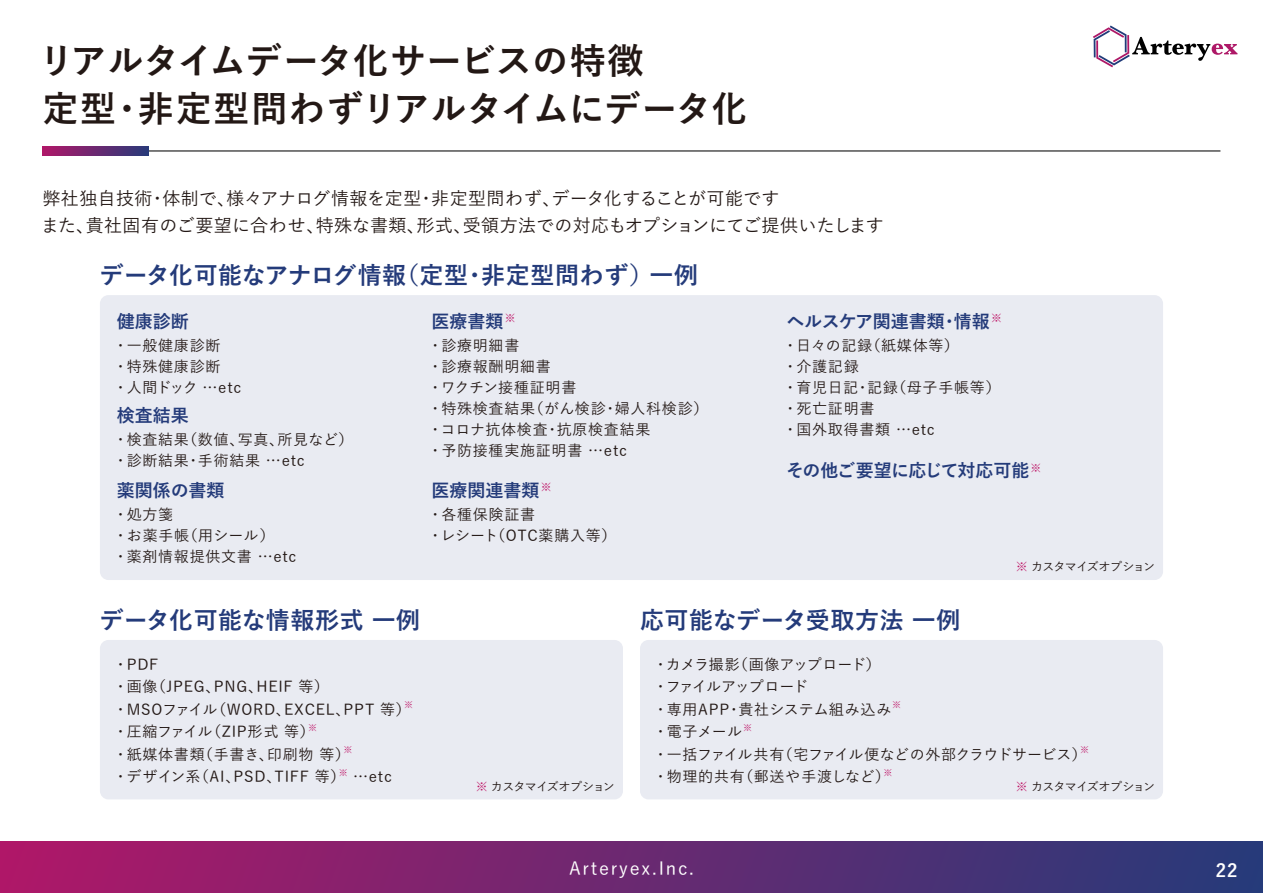
<style>
.page{position:relative;width:1263px;height:893px;background:#fff}
.page>*{position:absolute;margin:0;border:0;box-sizing:border-box;transform-origin:0 0}
.t1{font:700 36px/48px "Yu Go";color:#231815}
.t2{font:700 24px "Yu Go";letter-spacing:.025em;color:#243b7a}
.t3{font:500 18px/27px "Yu Go";letter-spacing:.02em;color:#231815}
.t4{font:700 18px "Yu Go";color:#243b7a}
.t5{font:700 18px "Yu Go";letter-spacing:-.02em;color:#243b7a}
.t6{font:500 18px "Yu Go";letter-spacing:.1em;color:#fff}
.t7{font:700 18px "Yu Go";color:#fff}
.t8{font:500 15px/21px "Yu Go";letter-spacing:.05em;color:#231815}
.t9{font:500 15px/22.5px "Yu Go";letter-spacing:-.005em;color:#231815}
.t10{font:500 15px "Yu Go";letter-spacing:-.03em;color:#231815}
.t11{font:500 12px "Yu Go";letter-spacing:-.055em;color:#231815}
.t12{font:500 9px "Yu Go";color:#bf1768}
.s1{color:#bf1768}
</style>
<div class="page">
<div style="left:0;top:842px;width:1263px;height:51px;background:linear-gradient(to right,#b01768,#263b7a)"></div>
<hr style="left:43px;top:150px;width:1177px;height:2px;background:#505050">
<svg style="left:43px;top:147px;width:106px;height:8px"></svg>
<svg style="left:1093px;top:26px;width:144px;height:41px"></svg>
<div style="left:100px;top:295px;width:1063px;height:285px;background:#e9ebf2;border-radius:9px"></div>
<div style="left:100px;top:640px;width:523px;height:159px;background:#e9ebf2;border-radius:9px"></div>
<div style="left:640px;top:640px;width:523px;height:159px;background:#e9ebf2;border-radius:9px"></div>
<h1 class="t1" style="left:38px;top:38px;width:710px">リアルタイムデータ化サービスの特徴<br>定型・非定型問わずリアルタイムにデータ化</h1>
<p class="t3" style="left:41px;top:183px;width:844px">弊社独自技術・体制で、様々アナログ情報を定型・非定型問わず、データ化することが可能です<br>また、貴社固有のご要望に合わせ、特殊な書類、形式、受領方法での対応もオプションにてご提供いたします</p>
<h2 class="t2" style="left:99px;top:262px;width:600px">データ化可能なアナログ情報（定型・非定型問わず）一例</h2>
<p class="t4" style="left:117px;top:311px;width:73px">健康診断</p>
<p class="t8" style="left:113px;top:333px;width:129px">・一般健康診断<br>・特殊健康診断<br>・人間ドック …etc</p>
<p class="t4" style="left:117px;top:406px;width:73px">検査結果</p>
<p class="t8" style="left:113px;top:427px;width:242px">・検査結果（数値、写真、所見など）・診断結果・手術結果 …etc</p>
<p class="t4" style="left:117px;top:480px;width:109px">薬関係の書類</p>
<p class="t8" style="left:113px;top:502px;width:185px">・処方箋<br>・お薬手帳（用シール）<br>・薬剤情報提供文書 …etc</p>
<p class="t4" style="left:432px;top:311px;width:85px">医療書類<sup>※</sup></p>
<p class="t8" style="left:428px;top:333px;width:282px">・診療明細書<br>・診療報酬明細書<br>・ワクチン接種証明書<br>・特殊検査結果（がん検診・婦人科検診）・コロナ抗体検査・抗原検査結果<br>・予防接種実施証明書 …etc</p>
<p class="t4" style="left:432px;top:480px;width:121px">医療関連書類<sup>※</sup></p>
<p class="t8" style="left:428px;top:502px;width:190px">・各種保険証書<br>・レシート（OTC薬購入等）</p>
<p class="t4" style="left:786px;top:311px;width:217px">ヘルスケア関連書類・情報<sup>※</sup></p>
<p class="t8" style="left:783px;top:333px;width:219px">・日々の記録（紙媒体等）<br>・介護記録<br>・育児日記・記録（母子手帳等）・死亡証明書<br>・国外取得書類 …etc</p>
<p class="t5" style="left:786px;top:461px;width:257px">その他ご要望に応じて対応可能<sup>※</sup></p>
<p class="t11" style="left:1016px;top:556px;width:141px"><span class="s1">※</span> カスタマイズオプション</p>
<h2 class="t2" style="left:99px;top:606px;width:322px">データ化可能な情報形式 一例</h2>
<p class="t8" style="left:113px;top:651px;width:299px;line-height:22.5px">・PDF<br>・画像（JPEG、PNG、HEIF 等）<br>・MSOファイル（WORD、EXCEL、PPT 等）</p>
<p class="t12" style="left:404px;top:696px;width:10px">※</p>
<p class="t8" style="left:113px;top:719px;width:203px">・圧縮ファイル（ZIP形式 等）</p>
<p class="t12" style="left:308px;top:719px;width:10px">※</p>
<p class="t8" style="left:113px;top:742px;width:238px">・紙媒体書類（手書き、印刷物 等）</p>
<p class="t12" style="left:343px;top:741px;width:10px">※</p>
<p class="t8" style="left:113px;top:764px;width:234px">・デザイン系（AI、PSD、TIFF 等）</p>
<p class="t12" style="left:339px;top:764px;width:10px">※</p>
<p class="t8" style="left:353px;top:764px;width:40px">…etc</p>
<p class="t11" style="left:476px;top:775px;width:141px"><span class="s1">※</span> カスタマイズオプション</p>
<h2 class="t2" style="left:640px;top:606px;width:322px">応可能なデータ受取方法 一例</h2>
<p class="t9" style="left:653px;top:651px;width:240px">・カメラ撮影（画像アップロード）・ファイルアップロード<br>・専用APP・貴社システム組み込み</p>
<p class="t12" style="left:892px;top:696px;width:10px">※</p>
<p class="t8" style="left:653px;top:719px;width:90px">・電子メール</p>
<p class="t12" style="left:743px;top:719px;width:10px">※</p>
<p class="t10" style="left:653px;top:740px;width:435px">・一括ファイル共有（宅ファイル便などの外部クラウドサービス）</p>
<p class="t12" style="left:1080px;top:741px;width:10px">※</p>
<p class="t8" style="left:653px;top:764px;width:238px">・物理的共有（郵送や手渡しなど）</p>
<p class="t12" style="left:883px;top:764px;width:10px">※</p>
<p class="t11" style="left:1016px;top:775px;width:141px"><span class="s1">※</span> カスタマイズオプション</p>
<p class="t6" style="left:569px;top:851px;width:126px">Arteryex.Inc.</p>
<p class="t7" style="left:1216px;top:860px;width:23px">22</p>
</div>
